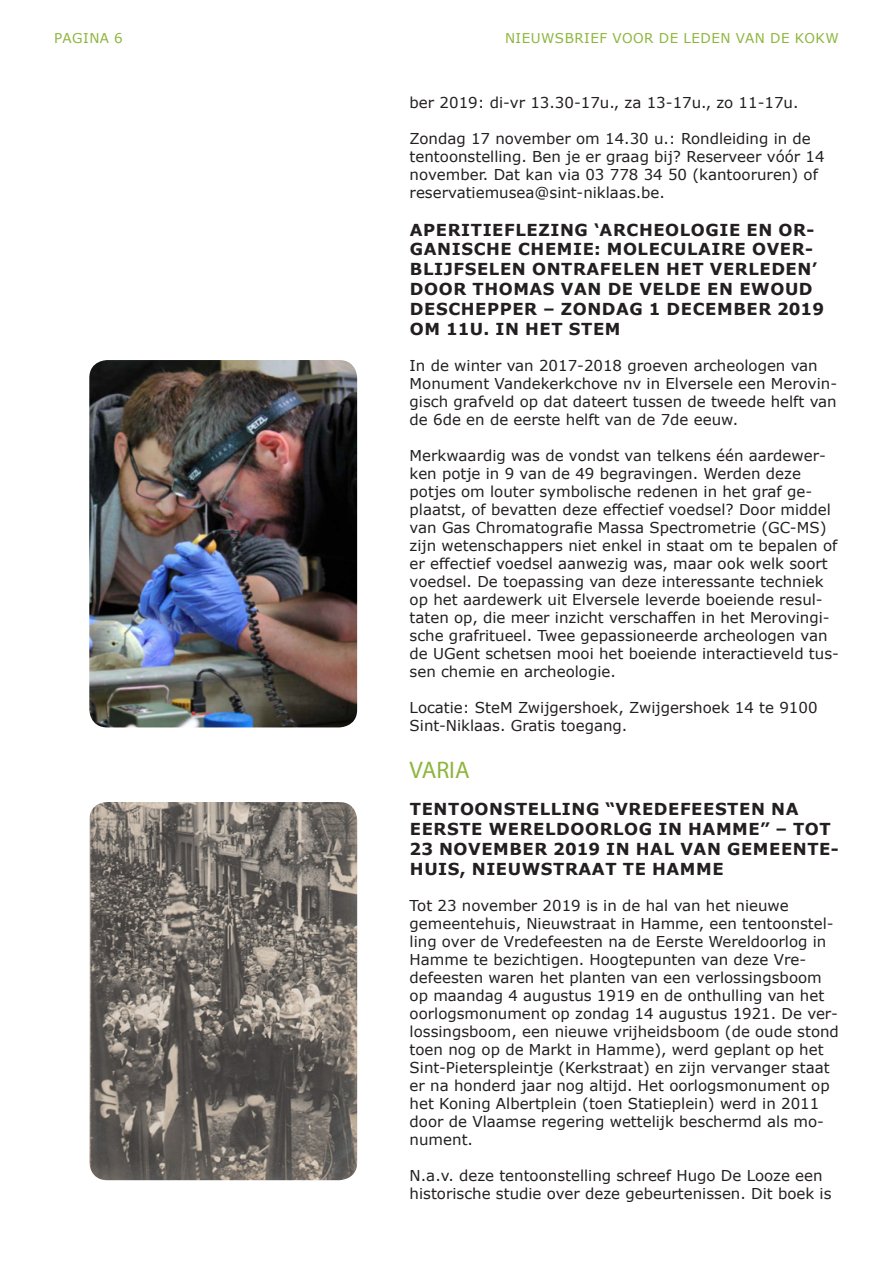
<style>
.page{position:relative;width:893px;height:1263px;background:#fff}
.page>*{position:absolute;margin:0;border:0;box-sizing:border-box;transform-origin:0 0}
.t1{font:24px "Myriad Pro";color:#8eb63e}
.t2{font:700 16.5px/19.8px "Verdana";letter-spacing:.035em;color:#231f20}
.t3{font:15px/18px "Verdana";color:#231f20}
.t4{font:13.5px "Verdana";letter-spacing:.035em;color:#8eb63e}
</style>
<div class="page">
<img style="left:89px;top:360px;width:268px;height:367px">
<img style="left:89px;top:802px;width:268px;height:378px">
<p class="t4" style="left:54px;top:29px;width:70px">PAGINA 6</p>
<p class="t4" style="left:505px;top:29px;width:335px">NIEUWSBRIEF VOOR DE LEDEN VAN DE KOKW</p>
<p class="t3" style="left:410px;top:93px;width:390px">ber 2019: di-vr 13.30-17u., za 13-17u., zo 11-17u.</p>
<p class="t3" style="left:410px;top:129px;width:417px">Zondag 17 november om 14.30 u.: Rondleiding in de tentoonstelling. Ben je er graag bij? Reserveer vóór 14 november. Dat kan via 03 778 34 50 (kantooruren) of reservatiemusea@sint-niklaas.be.</p>
<p class="t2" style="left:410px;top:219px;width:416px">APERITIEFLEZING ‘ARCHEOLOGIE EN OR-<br>GANISCHE CHEMIE: MOLECULAIRE OVER-<br>BLIJFSELEN ONTRAFELEN HET VERLEDEN’<br>DOOR THOMAS VAN DE VELDE EN EWOUD<br>DESCHEPPER – ZONDAG 1 DECEMBER 2019<br>OM 11U. IN HET STEM</p>
<p class="t3" style="left:410px;top:356px;width:429px">In de winter van 2017-2018 groeven archeologen van Monument Vandekerkchove nv in Elversele een Merovin&shy;gisch grafveld op dat dateert tussen de tweede helft van de 6de en de eerste helft van de 7de eeuw.</p>
<p class="t3" style="left:410px;top:446px;width:431px">Merkwaardig was de vondst van telkens één aardewer&shy;ken potje in 9 van de 49 begravingen. Werden deze potjes om louter symbolische redenen in het graf ge&shy;plaatst, of bevatten deze effectief voedsel? Door middel van Gas Chromatografie Massa Spectrometrie (GC-MS) zijn wetenschappers niet enkel in staat om te bepalen of er effectief voedsel aanwezig was, maar ook welk soort voedsel. De toepassing van deze interessante techniek op het aardewerk uit Elversele leverde boeiende resul&shy;taten op, die meer inzicht verschaffen in het Merovingi&shy;sche grafritueel. Twee gepassioneerde archeologen van de UGent schetsen mooi het boeiende interactieveld tus&shy;sen chemie en archeologie.</p>
<p class="t3" style="left:410px;top:698px;width:409px">Locatie: SteM Zwijgershoek, Zwijgershoek 14 te 9100<br>Sint-Niklaas. Gratis toegang.</p>
<p class="t1" style="left:410px;top:755px;width:62px">VARIA</p>
<p class="t2" style="left:410px;top:799px;width:431px">TENTOONSTELLING “VREDEFEESTEN NA EERSTE WERELDOORLOG IN HAMME” – TOT 23 NOVEMBER 2019 IN HAL VAN GEMEENTE-HUIS, NIEUWSTRAAT TE HAMME</p>
<p class="t3" style="left:410px;top:896px;width:431px">Tot 23 november 2019 is in de hal van het nieuwe gemeentehuis, Nieuwstraat in Hamme, een tentoonstel&shy;ling over de Vredefeesten na de Eerste Wereldoorlog in Hamme te bezichtigen. Hoogtepunten van deze Vre&shy;defeesten waren het planten van een verlossingsboom op maandag 4 augustus 1919 en de onthulling van het oorlogsmonument op zondag 14 augustus 1921. De ver&shy;lossingsboom, een nieuwe vrijheidsboom (de oude stond toen nog op de Markt in Hamme), werd geplant op het Sint-Pieterspleintje (Kerkstraat) en zijn vervanger staat er na honderd jaar nog altijd. Het oorlogsmonument op het Koning Albertplein (toen Statieplein) werd in 2011 door de Vlaamse regering wettelijk beschermd als mo&shy;nument.</p>
<p class="t3" style="left:410px;top:1166px;width:423px">N.a.v. deze tentoonstelling schreef Hugo De Looze een historische studie over deze gebeurtenissen. Dit boek is</p>
</div>
